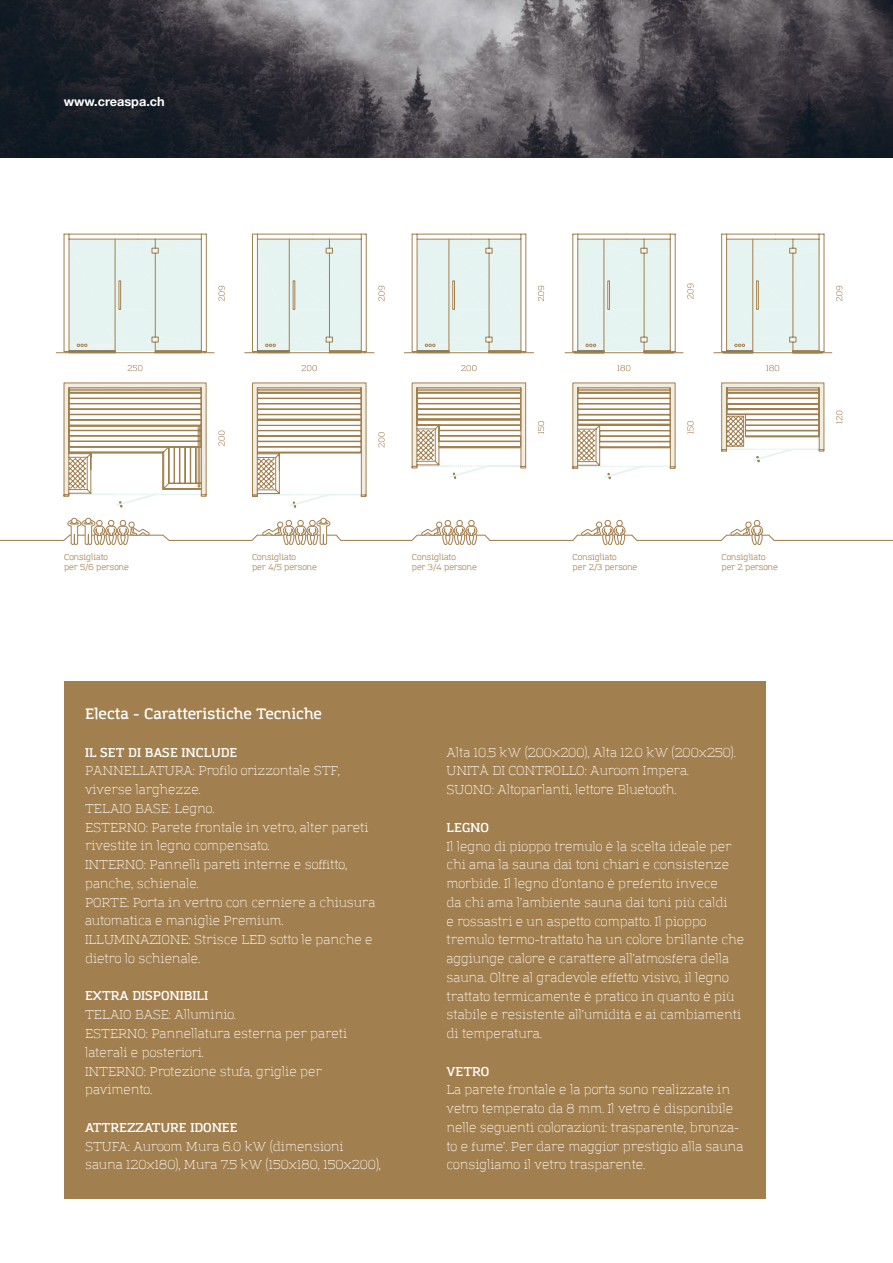
<style>
.page{position:relative;width:893px;height:1263px;background:#fff}
.page>*{position:absolute;margin:0;border:0;box-sizing:border-box;transform-origin:0 0}
.t1{font:600 15px "Amazing Grotesk";color:#fff}
.t2{font:300 12.75px/18.8px "Amazing Grotesk";color:#fff}
.t3{font:600 12.75px "Amazing Grotesk";color:#fff}
.t4{font:700 12.75px "Helvetica Neue";color:#fff}
.t5{font:8.4px/10.1px "Amazing Grotesk";color:#a27f4e}
</style>
<div class="page">
<img style="left:0;top:0;width:893px;height:157px">
<div style="left:64px;top:682px;width:701px;height:517px;background:#a27f4e"></div>
<svg style="left:0;top:518px;width:893px;height:27px"></svg>
<svg style="left:766px;top:365px;width:13px;height:6px"></svg>
<svg style="left:836px;top:411px;width:6px;height:12px"></svg>
<svg style="left:617px;top:365px;width:13px;height:6px"></svg>
<svg style="left:687px;top:421px;width:6px;height:13px"></svg>
<svg style="left:461px;top:365px;width:15px;height:6px"></svg>
<svg style="left:538px;top:421px;width:6px;height:13px"></svg>
<svg style="left:301px;top:365px;width:16px;height:6px"></svg>
<svg style="left:128px;top:365px;width:14px;height:6px"></svg>
<svg style="left:378px;top:432px;width:6px;height:15px"></svg>
<svg style="left:218px;top:431px;width:7px;height:15px"></svg>
<svg style="left:565px;top:234px;width:128px;height:119px"></svg>
<svg style="left:713px;top:234px;width:129px;height:119px"></svg>
<svg style="left:56px;top:234px;width:169px;height:119px"></svg>
<svg style="left:64px;top:382px;width:143px;height:125px"></svg>
<svg style="left:244px;top:234px;width:141px;height:119px"></svg>
<svg style="left:404px;top:234px;width:140px;height:119px"></svg>
<svg style="left:412px;top:382px;width:114px;height:97px"></svg>
<svg style="left:572px;top:382px;width:103px;height:97px"></svg>
<svg style="left:721px;top:382px;width:103px;height:80px"></svg>
<div style="left:726px;top:416px;width:18px;height:31px;border:1px solid #a27f4e"></div>
<svg style="left:252px;top:382px;width:115px;height:126px"></svg>
<hr style="left:728px;top:413px;width:90px;height:2px;background:#a27f4e">
<hr style="left:746px;top:436px;width:72px;height:1px;background:#a27f4e">
<hr style="left:70px;top:452px;width:93px;height:2px;background:#a27f4e">
<hr style="left:70px;top:425px;width:130px;height:2px;background:#a27f4e">
<hr style="left:258px;top:452px;width:103px;height:2px;background:#a27f4e">
<hr style="left:440px;top:447px;width:80px;height:1px;background:#a27f4e">
<hr style="left:600px;top:447px;width:69px;height:1px;background:#a27f4e">
<hr style="left:579px;top:424px;width:90px;height:1px;background:#a27f4e">
<hr style="left:418px;top:418px;width:102px;height:2px;background:#a27f4e">
<hr style="left:258px;top:419px;width:103px;height:1px;background:#a27f4e">
<hr style="left:164px;top:488px;width:36px;height:2px;background:#a27f4e">
<hr style="left:162px;top:454px;width:2px;height:35px;background:#a27f4e">
<p class="t4" style="left:64px;top:94px;width:103px">www.creaspa.ch</p>
<p class="t5" style="left:64px;top:552px;width:66px">Consigliato<br>per 5/6 persone</p>
<p class="t5" style="left:252px;top:552px;width:66px">Consigliato<br>per 4/5 persone</p>
<p class="t5" style="left:412px;top:552px;width:66px">Consigliato<br>per 3/4 persone</p>
<p class="t5" style="left:573px;top:552px;width:66px">Consigliato<br>per 2/3 persone</p>
<p class="t5" style="left:721px;top:552px;width:58px">Consigliato per 2 persone</p>
<p class="t1" style="left:85px;top:705px;width:239px">Electa - Caratteristiche Tecniche</p>
<p class="t3" style="left:85px;top:744px;width:154px">IL SET DI BASE INCLUDE</p>
<p class="t2" style="left:85px;top:762px;width:292px">PANNELLATURA: Profilo orizzontale STF, viverse larghezze.<br>TELAIO BASE: Legno.<br>ESTERNO: Parete frontale in vetro, alter pareti rivestite in legno compensato.<br>INTERNO: Pannelli pareti interne e soffitto, panche, schienale.<br>PORTE: Porta in vertro con cerniere a chiusura automatica e maniglie Premium.<br>ILLUMINAZIONE: Strisce LED sotto le panche e dietro lo schienale.</p>
<p class="t3" style="left:85px;top:988px;width:125px">EXTRA DISPONIBILI</p>
<p class="t2" style="left:85px;top:1006px;width:264px">TELAIO BASE: Alluminio.<br>ESTERNO: Pannellatura esterna per pareti laterali e posteriori.<br>INTERNO: Protezione stufa, griglie per pavimento.</p>
<p class="t3" style="left:85px;top:1119px;width:154px">ATTREZZATURE IDONEE</p>
<p class="t2" style="left:85px;top:1137px;width:298px">STUFA: Auroom Mura 6.0 kW (dimensioni sauna 120x180), Mura 7.5 kW (150x180, 150x200),</p>
<p class="t2" style="left:446px;top:743px;width:291px">Alta 10.5 kW (200x200), Alta 12.0 kW (200x250).<br>UNITÀ DI CONTROLLO: Auroom Impera.<br>SUONO: Altoparlanti, lettore Bluetooth.</p>
<p class="t3" style="left:446px;top:819px;width:44px">LEGNO</p>
<p class="t2" style="left:446px;top:837px;width:299px">Il legno di pioppo tremulo è la scelta ideale per chi ama la sauna dai toni chiari e consistenze morbide. Il legno d’ontano è preferito invece<br>da chi ama l’ambiente sauna dai toni più caldi<br>e rossastri e un aspetto compatto. Il pioppo tremulo termo-trattato ha un colore brillante che aggiunge calore e carattere all’atmosfera della sauna. Oltre al gradevole effetto visivo, il legno trattato termicamente è pratico in quanto è più stabile e resistente all’umidità e ai cambiamenti di temperatura.</p>
<p class="t3" style="left:446px;top:1063px;width:44px">VETRO</p>
<p class="t2" style="left:446px;top:1081px;width:298px">La parete frontale e la porta sono realizzate in vetro temperato da 8 mm. Il vetro è disponibile nelle seguenti colorazioni: trasparente, bronza&shy;to e fume’. Per dare maggior prestigio alla sauna consigliamo il vetro trasparente.</p>
</div>
